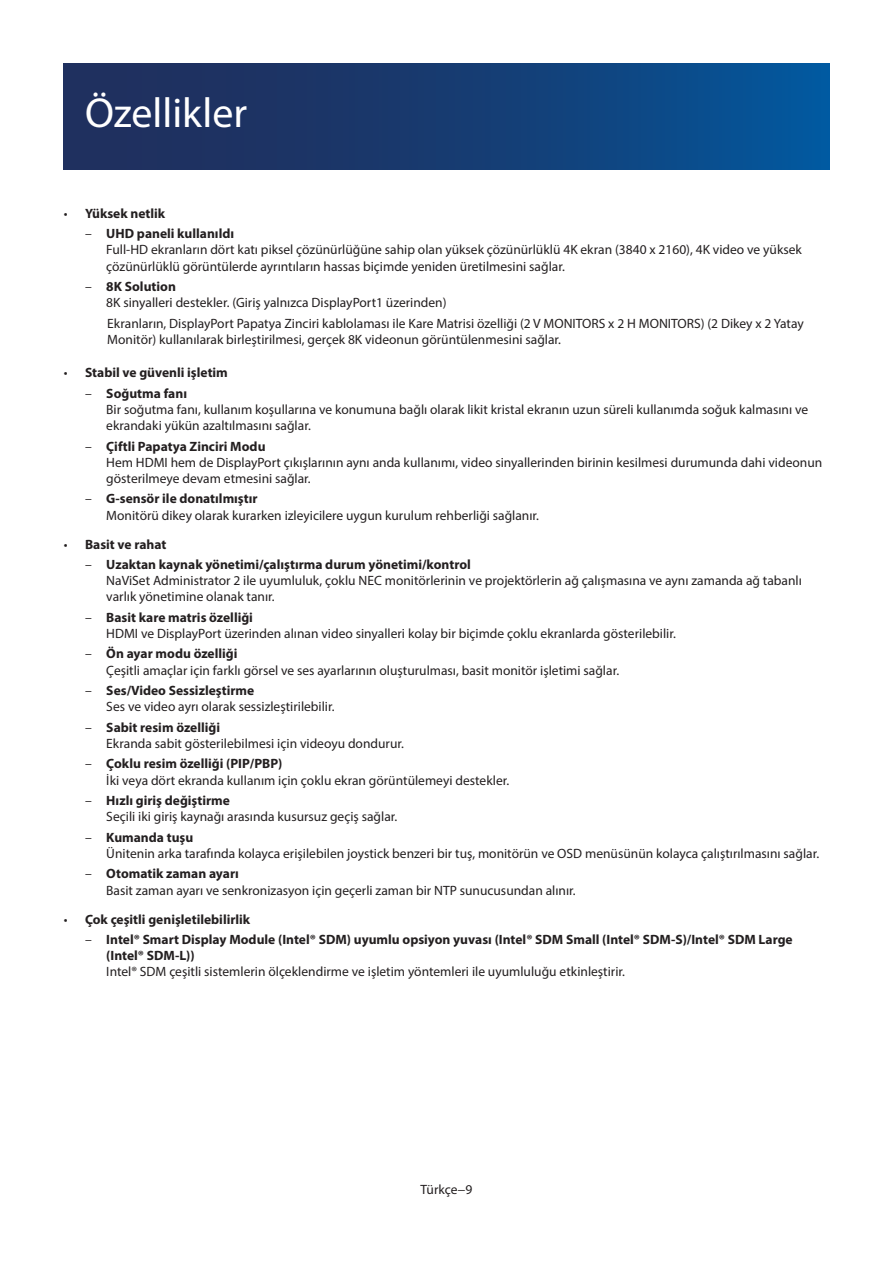
<style>
.page{position:relative;width:893px;height:1263px;background:#fff}
.page>*{position:absolute;margin:0;border:0;box-sizing:border-box;transform-origin:0 0}
.t1{font:42px "Myriad Pro";color:#fff}
.t2{font:13.5px/16.2px "Myriad Pro";color:#231f20}
.t3{font:700 13.5px/16.2px "Myriad Pro";color:#231f20}
.s1{font-weight:400}
.s2{font-weight:700}
</style>
<div class="page">
<div style="left:64px;top:64px;width:765px;height:106px;background:linear-gradient(to right,#242954,#055497)"></div>
<h1 class="t1" style="left:85px;top:87px;width:164px">Özellikler</h1>
<p class="t3" style="left:64px;top:205px;width:103px"><span class="s1">•</span> Yüksek netlik</p>
<p class="t2" style="left:106px;top:225px;width:697px;text-indent:-21px">– <span class="s2">UHD paneli kullanıldı<br></span>Full-HD ekranların dört katı piksel çözünürlüğüne sahip olan yüksek çözünürlüklü 4K ekran (3840 x 2160), 4K video ve yüksek çözünürlüklü görüntülerde ayrıntıların hassas biçimde yeniden üretilmesini sağlar.</p>
<p class="t2" style="left:106px;top:278px;width:342px;text-indent:-21px">– <span class="s2">8K Solution<br></span>8K sinyalleri destekler. (Giriş yalnızca DisplayPort1 üzerinden)</p>
<p class="t2" style="left:107px;top:315px;width:698px">Ekranların, DisplayPort Papatya Zinciri kablolaması ile Kare Matrisi özelliği (2 V MONITORS x 2 H MONITORS) (2 Dikey x 2 Yatay<br>Monitör) kullanılarak birleştirilmesi, gerçek 8K videonun görüntülenmesini sağlar.</p>
<p class="t3" style="left:64px;top:364px;width:166px"><span class="s1">•</span> Stabil ve güvenli işletim</p>
<p class="t2" style="left:106px;top:385px;width:703px;text-indent:-21px">– <span class="s2">Soğutma fanı<br></span>Bir soğutma fanı, kullanım koşullarına ve konumuna bağlı olarak likit kristal ekranın uzun süreli kullanımda soğuk kalmasını ve ekrandaki yükün azaltılmasını sağlar.</p>
<p class="t2" style="left:106px;top:438px;width:717px;text-indent:-21px">– <span class="s2">Çiftli Papatya Zinciri Modu<br></span>Hem HDMI hem de DisplayPort çıkışlarının aynı anda kullanımı, video sinyallerinden birinin kesilmesi durumunda dahi videonun gösterilmeye devam etmesini sağlar.</p>
<p class="t2" style="left:106px;top:490px;width:434px;text-indent:-21px">– <span class="s2">G-sensör ile donatılmıştır<br></span>Monitörü dikey olarak kurarken izleyicilere uygun kurulum rehberliği sağlanır.</p>
<p class="t3" style="left:64px;top:535px;width:104px"><span class="s1">•</span> Basit ve rahat</p>
<p class="t2" style="left:106px;top:556px;width:697px;text-indent:-21px">– <span class="s2">Uzaktan kaynak yönetimi/çalıştırma durum yönetimi/kontrol<br></span>NaViSet Administrator 2 ile uyumluluk, çoklu NEC monitörlerinin ve projektörlerin ağ çalışmasına ve aynı zamanda ağ tabanlı varlık yönetimine olanak tanır.</p>
<p class="t2" style="left:106px;top:609px;width:571px;text-indent:-21px">– <span class="s2">Basit kare matris özelliği<br></span>HDMI ve DisplayPort üzerinden alınan video sinyalleri kolay bir biçimde çoklu ekranlarda gösterilebilir.</p>
<p class="t2" style="left:106px;top:646px;width:514px;text-indent:-21px">– <span class="s2">Ön ayar modu özelliği<br></span>Çeşitli amaçlar için farklı görsel ve ses ayarlarının oluşturulması, basit monitör işletimi sağlar.</p>
<p class="t2" style="left:106px;top:682px;width:230px;text-indent:-21px">– <span class="s2">Ses/Video Sessizleştirme<br></span>Ses ve video ayrı olarak sessizleştirilebilir.</p>
<p class="t2" style="left:106px;top:719px;width:299px;text-indent:-21px">– <span class="s2">Sabit resim özelliği<br></span>Ekranda sabit gösterilebilmesi için videoyu dondurur.</p>
<p class="t2" style="left:106px;top:756px;width:404px;text-indent:-21px">– <span class="s2">Çoklu resim özelliği (PIP/PBP)<br></span>İki veya dört ekranda kullanım için çoklu ekran görüntülemeyi destekler.</p>
<p class="t2" style="left:106px;top:792px;width:293px;text-indent:-21px">– <span class="s2">Hızlı giriş değiştirme<br></span>Seçili iki giriş kaynağı arasında kusursuz geçiş sağlar.</p>
<p class="t2" style="left:106px;top:829px;width:714px;text-indent:-21px">– <span class="s2">Kumanda tuşu<br></span>Ünitenin arka tarafında kolayca erişilebilen joystick benzeri bir tuş, monitörün ve OSD menüsünün kolayca çalıştırılmasını sağlar.</p>
<p class="t2" style="left:106px;top:865px;width:471px;text-indent:-21px">– <span class="s2">Otomatik zaman ayarı<br></span>Basit zaman ayarı ve senkronizasyon için geçerli zaman bir NTP sunucusundan alınır.</p>
<p class="t3" style="left:64px;top:910px;width:188px"><span class="s1">•</span> Çok çeşitli genişletilebilirlik</p>
<p class="t3" style="left:106px;top:931px;width:688px;text-indent:-21px"><span class="s1">–</span> Intel® Smart Display Module (Intel® SDM) uyumlu opsiyon yuvası (Intel® SDM Small (Intel® SDM-S)/Intel® SDM Large (Intel® SDM-L))</p>
<p class="t2" style="left:106px;top:963px;width:520px">Intel® SDM çeşitli sistemlerin ölçeklendirme ve işletim yöntemleri ile uyumluluğu etkinleştirir.</p>
<p class="t2" style="left:420px;top:1181px;width:54px">Türkçe−9</p>
</div>
